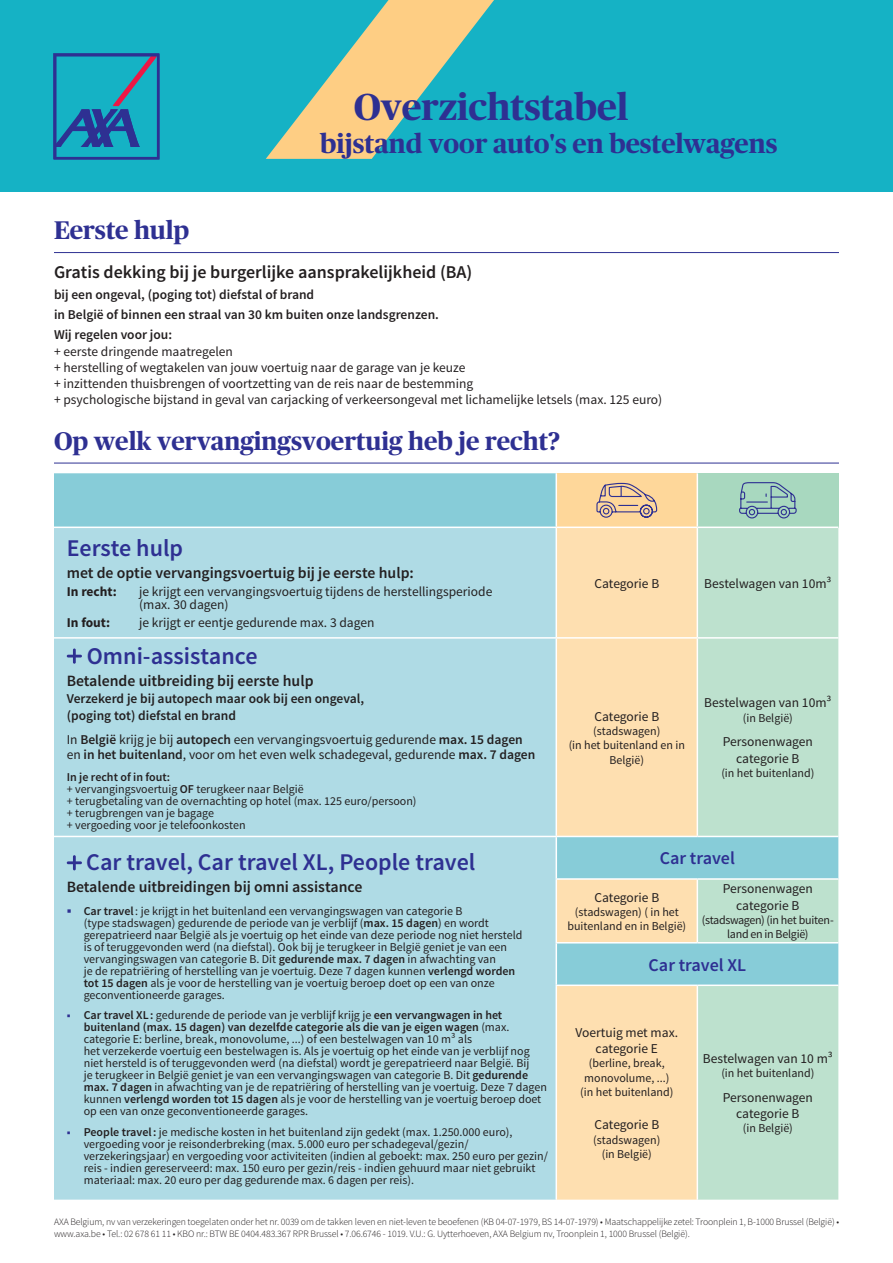
<style>
.page{position:relative;width:893px;height:1263px;background:#fff}
.page>*{position:absolute;margin:0;border:0;box-sizing:border-box;transform-origin:0 0}
.Titre_Publico_-_gran{font:700 37.5px "Publico Headline";color:#2e3092}
.Titre_Publico_-_gran-2{font:700 27px "Publico Headline";color:#2e3092}
.t1{font:700 25.5px "Publico Headline";color:#2e3092}
.t2{font:600 24px "Source Sans Pro";color:#2e3092}
.t3{font:600 18px "Source Sans Pro";color:#231f20}
.t4{font:600 18px "Source Sans Pro";color:#2e3092}
.t5{font:600 15.75px "Source Sans Pro";color:#231f20}
.t6{font:13.5px/16.2px "Source Sans Pro";color:#231f20;text-align:center}
.t7{font:600 13.5px/16.2px "Source Sans Pro";color:#231f20}
.t8{font:700 13.5px "Source Sans Pro";color:#231f20}
.t9{font:12px/12px "Source Sans Pro";color:#231f20}
.t10{font:12px/14.4px "Source Sans Pro";letter-spacing:-.025em;color:#231f20;text-align:center}
.ML{font:300 9.75px/11.7px "Source Sans Pro";letter-spacing:-.01em;color:#231f20}
.s1{font-weight:600}
.s2{font-weight:600;font-size:15px;color:#2e3092}
.s3{font-weight:600;color:#2e3092}
</style>
<div class="page">
<div style="left:0;top:0;width:893px;height:191px;background:#15b2c5"></div>
<svg style="left:266px;top:0;width:228px;height:159px"></svg>
<svg style="left:53px;top:53px;width:106px;height:106px"></svg>
<div style="left:54px;top:473px;width:502px;height:53px;background:#87ccd8"></div>
<div style="left:556px;top:473px;width:141px;height:54px;background:#fed79a"></div>
<div style="left:697px;top:473px;width:141px;height:54px;background:#a8d8bf"></div>
<div style="left:54px;top:528px;width:502px;height:671px;background:#afdbe5"></div>
<svg style="left:557px;top:528px;width:140px;height:671px;background:#efdcb5"></svg>
<svg style="left:697px;top:528px;width:141px;height:671px;background:#b6decf"></svg>
<hr style="left:556px;top:473px;width:1px;height:53px;background:#fff">
<hr style="left:697px;top:473px;width:1px;height:53px;background:#fff">
<hr style="left:556px;top:526px;width:141px;height:2px;background:#fff">
<hr style="left:697px;top:526px;width:141px;height:2px;background:#fff">
<hr style="left:697px;top:528px;width:1px;height:109px;background:#fff">
<hr style="left:54px;top:637px;width:502px;height:2px;background:#fff">
<hr style="left:556px;top:637px;width:141px;height:2px;background:#fff">
<hr style="left:697px;top:637px;width:141px;height:2px;background:#fff">
<hr style="left:697px;top:639px;width:1px;height:197px;background:#fff">
<hr style="left:54px;top:836px;width:502px;height:1px;background:#fff">
<hr style="left:556px;top:836px;width:141px;height:1px;background:#fff">
<hr style="left:697px;top:836px;width:141px;height:1px;background:#fff">
<hr style="left:556px;top:878px;width:141px;height:2px;background:#fff">
<hr style="left:697px;top:878px;width:141px;height:2px;background:#fff">
<hr style="left:697px;top:880px;width:1px;height:62px;background:#fff">
<hr style="left:556px;top:942px;width:141px;height:1px;background:#fff">
<hr style="left:697px;top:942px;width:141px;height:1px;background:#fff">
<hr style="left:556px;top:984px;width:141px;height:2px;background:#fff">
<hr style="left:697px;top:984px;width:141px;height:2px;background:#fff">
<hr style="left:697px;top:986px;width:1px;height:213px;background:#fff">
<svg style="left:596px;top:482px;width:62px;height:36px"></svg>
<svg style="left:739px;top:482px;width:58px;height:37px"></svg>
<svg style="left:67px;top:648px;width:15px;height:16px"></svg>
<svg style="left:67px;top:855px;width:15px;height:15px"></svg>
<hr style="left:54px;top:463px;width:785px;height:1px;background:#2e3092">
<hr style="left:54px;top:252px;width:785px;height:1px;background:#2e3092">
<p class="Titre_Publico_-_gran" style="left:354px;top:80px;width:276px">Overzichtstabel</p>
<p class="Titre_Publico_-_gran-2" style="left:320px;top:124px;width:459px">bijstand voor auto's en bestelwagens</p>
<p class="t1" style="left:54px;top:212px;width:137px">Eerste hulp</p>
<p class="t3" style="left:54px;top:261px;width:420px">Gratis dekking bij je burgerlijke aansprakelijkheid (BA)</p>
<p class="t7" style="left:54px;top:286px;width:262px">bij een ongeval, (poging tot) diefstal of brand</p>
<p class="t7" style="left:54px;top:307px;width:386px">in België of binnen een straal van 30 km buiten onze landsgrenzen.</p>
<p class="t7" style="left:54px;top:327px;width:120px">Wij regelen voor jou:</p>
<p class="t6" style="left:54px;top:343px;width:180px">+ eerste dringende maatregelen</p>
<p class="t6" style="left:54px;top:359px;width:413px">+ herstelling of wegtakelen van jouw voertuig naar de garage van je keuze</p>
<p class="t6" style="left:54px;top:376px;width:421px">+ inzittenden thuisbrengen of voortzetting van de reis naar de bestemming</p>
<p class="t6" style="left:54px;top:392px;width:610px">+ psychologische bijstand in geval van carjacking of verkeersongeval met lichamelijke letsels (max. 125 euro)</p>
<p class="t1" style="left:54px;top:423px;width:508px">Op welk vervangingsvoertuig heb je recht?</p>
<p class="t2" style="left:67px;top:533px;width:118px">Eerste hulp</p>
<p class="t5" style="left:67px;top:563px;width:349px">met de optie vervangingsvoertuig bij je eerste hulp:</p>
<p class="t8" style="left:67px;top:583px;width:52px">In recht:</p>
<p class="t6" style="left:139px;top:585px;width:355px;line-height:13.5px;text-align:left">je krijgt een vervangingsvoertuig tijdens de herstellingsperiode (max. 30 dagen)</p>
<p class="t8" style="left:67px;top:614px;width:45px">In fout:</p>
<p class="t6" style="left:139px;top:615px;width:237px">je krijgt er eentje gedurende max. 3 dagen</p>
<p class="t2" style="left:87px;top:641px;width:172px">Omni-assistance</p>
<p class="t5" style="left:67px;top:670px;width:248px">Betalende uitbreiding bij eerste hulp</p>
<p class="t7" style="left:67px;top:691px;width:299px">Verzekerd je bij autopech maar ook bij een ongeval, (poging tot) diefstal en brand</p>
<p class="t6" style="left:67px;top:733px;width:470px;line-height:15px;text-align:left">In <span class="s1">België</span> krijg je bij <span class="s1">autopech</span> een vervangingsvoertuig gedurende <span class="s1">max. 15 dagen </span>en <span class="s1">in het buitenland</span>, voor om het even welk schadegeval, gedurende <span class="s1">max. 7 dagen</span></p>
<p class="t9" style="left:67px;top:771px;width:351px"><span class="s1">In je recht of in fout:<br></span>+ vervangingsvoertuig <span class="s1">OF</span> terugkeer naar België<br>+ terugbetaling van de overnachting op hotel (max. 125 euro/persoon) + terugbrengen van je bagage<br>+ vergoeding voor je telefoonkosten</p>
<p class="t2" style="left:86px;top:847px;width:391px">Car travel, Car travel XL, People travel</p>
<p class="t5" style="left:67px;top:877px;width:297px">Betalende uitbreidingen bij omni assistance</p>
<p class="t9" style="left:84px;top:905px;width:440px;text-indent:-17px"><span class="s2">■</span> <span class="s1">Car travel</span>: je krijgt in het buitenland een vervangingswagen van categorie B<br>(type stadswagen) gedurende de periode van je verblijf (<span class="s1">max. 15 dagen</span>) en wordt gerepatrieerd naar België als je voertuig op het einde van deze periode nog niet hersteld is of teruggevonden werd (na diefstal). Ook bij je terugkeer in België geniet je van een vervangingswagen van categorie B. Dit <span class="s1">gedurende max. 7 dagen</span> in afwachting van<br>je de repatriëring of herstelling van je voertuig. Deze 7 dagen kunnen <span class="s1">verlengd worden tot 15 dagen</span> als je voor de herstelling van je voertuig beroep doet op een van onze geconventioneerde garages.</p>
<p class="t9" style="left:84px;top:1009px;width:465px;text-indent:-17px"><span class="s3">■</span> <span class="s1">Car travel XL :</span> gedurende de periode van je verblijf krijg je <span class="s1">een vervangwagen in het buitenland (max. 15 dagen) van dezelfde categorie als die van je eigen wagen</span> (max. categorie E: berline, break, monovolume, ...) of een bestelwagen van 10 m³ als<br>het verzekerde voertuig een bestelwagen is. Als je voertuig op het einde van je verblijf nog niet hersteld is of teruggevonden werd (na diefstal) wordt je gerepatrieerd naar België. Bij<br>je terugkeer in België geniet je van een vervangingswagen van categorie B. Dit <span class="s1">gedurende max. 7 dagen</span> in afwachting van je de repatriëring of herstelling van je voertuig. Deze 7 dagen kunnen <span class="s1">verlengd worden tot 15 dagen</span> als je voor de herstelling van je voertuig beroep doet op een van onze geconventioneerde garages.</p>
<p class="t9" style="left:84px;top:1126px;width:466px;text-indent:-17px"><span class="s3">■</span> <span class="s1">People travel:</span> je medische kosten in het buitenland zijn gedekt (max. 1.250.000 euro), vergoeding voor je reisonderbreking (max. 5.000 euro per schadegeval/gezin/ verzekeringsjaar) en vergoeding voor activiteiten (indien al geboekt: max. 250 euro per gezin/ reis - indien gereserveerd: max. 150 euro per gezin/reis - indien gehuurd maar niet gebruikt materiaal: max. 20 euro per dag gedurende max. 6 dagen per reis).</p>
<p class="t6" style="left:594px;top:575px;width:66px">Categorie B</p>
<p class="t6" style="left:704px;top:575px;width:129px">Bestelwagen van 10m³</p>
<p class="t6" style="left:594px;top:708px;width:66px">Categorie B</p>
<p class="t9" style="left:569px;top:724px;width:118px;line-height:14.4px;text-align:center">(stadswagen)<br>(in het buitenland en in<br>België)</p>
<p class="t6" style="left:704px;top:695px;width:129px">Bestelwagen van 10m³</p>
<p class="t9" style="left:743px;top:712px;width:52px">(in België)</p>
<p class="t6" style="left:723px;top:734px;width:92px">Personenwagen categorie B</p>
<p class="t9" style="left:721px;top:767px;width:95px">(in het buitenland)</p>
<p class="t4" style="left:660px;top:847px;width:77px">Car travel</p>
<p class="t6" style="left:723px;top:881px;width:92px">Personenwagen categorie B</p>
<p class="t10" style="left:702px;top:913px;width:134px">(stadswagen) (in het buiten&shy;land en in België)</p>
<p class="t4" style="left:649px;top:953px;width:99px">Car travel XL</p>
<p class="t6" style="left:594px;top:889px;width:66px">Categorie B</p>
<p class="t9" style="left:567px;top:905px;width:120px;line-height:14.4px;text-align:center">(stadswagen) ( in het buitenland en in België)</p>
<p class="t6" style="left:576px;top:1024px;width:104px">Voertuig met max. categorie E</p>
<p class="t9" style="left:580px;top:1056px;width:95px;line-height:14.4px;text-align:center">(berline, break, monovolume, ...) (in het buitenland)</p>
<p class="t6" style="left:594px;top:1117px;width:66px">Categorie B</p>
<p class="t9" style="left:593px;top:1133px;width:69px;line-height:14.4px;text-align:center">(stadswagen) (in België)</p>
<p class="t6" style="left:703px;top:1050px;width:132px">Bestelwagen van 10 m³</p>
<p class="t9" style="left:721px;top:1067px;width:95px">(in het buitenland)</p>
<p class="t6" style="left:723px;top:1089px;width:92px">Personenwagen categorie B</p>
<p class="t9" style="left:743px;top:1122px;width:52px">(in België)</p>
<p class="ML" style="left:54px;top:1216px;width:787px">AXA Belgium, nv van verzekeringen toegelaten onder het nr. 0039 om de takken leven en niet-leven te beoefenen (KB 04-07-1979, BS 14-07-1979) • Maatschappelijke zetel: Troonplein 1, B-1000 Brussel (België) • www.axa.be • Tel.: 02 678 61 11 • KBO nr.: BTW BE 0404.483.367 RPR Brussel • 7.06.6746 - 1019. V.U.: G. Uytterhoeven, AXA Belgium nv, Troonplein 1, 1000 Brussel (België).</p>
</div>
